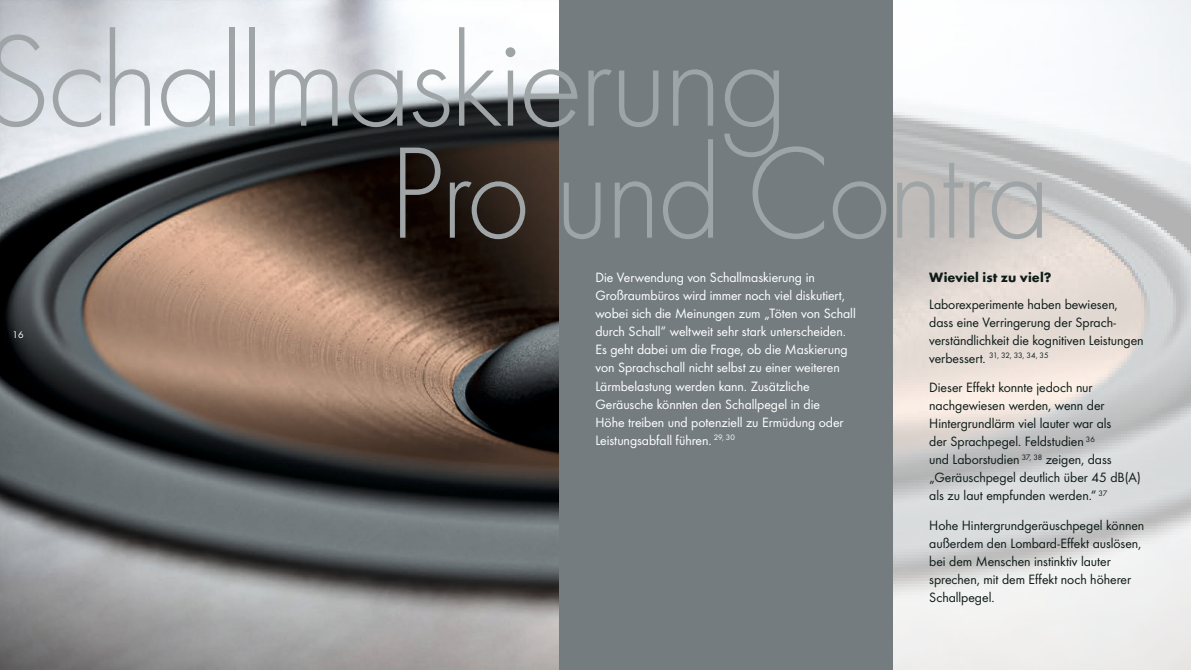
<style>
.page{position:relative;width:1191px;height:670px;background:#fff}
.page>*{position:absolute;margin:0;border:0;box-sizing:border-box;transform-origin:0 0}
.t1{font:300 135px/112px "Futura";letter-spacing:-.035em;color:#9fa5a7}
.t2{font:14px/18px "Futura Boo";letter-spacing:-.005em;color:#0e1b18}
.t3{font:14px/18px "Futura Boo";letter-spacing:-.005em;color:#fff}
.t4{font:700 14px "Futura";color:#0e1b18}
.t5{font:10px "Futura Boo";color:#fff}
.t6{font:8.2px "Futura Boo";letter-spacing:-.015em;color:#0e1b18}
.s1{font-size:14px}
</style>
<div class="page">
<img style="left:0;top:0;width:559px;height:670px">
<div style="left:559px;top:0;width:334px;height:670px;background:#747c80"></div>
<h1 class="t1" style="left:389px;top:29px;width:663px;text-indent:-406px">Schallmaskierung<br>Pro und Contra</h1>
<p class="t3" style="left:595px;top:269px;width:262px">Die Verwendung von Schallmaskierung in Großraumbüros wird immer noch viel diskutiert, wobei sich die Meinungen zum „Töten von Schall durch Schall“ weltweit sehr stark unterscheiden.<br>Es geht dabei um die Frage, ob die Maskierung von Sprachschall nicht selbst zu einer weiteren Lärmbelastung werden kann. Zusätzliche Geräusche könnten den Schallpegel in die<br>Höhe treiben und potenziell zu Ermüdung oder Leistungsabfall führen. <sup>29,</sup> <sup>30</sup></p>
<p class="t4" style="left:929px;top:269px;width:124px">Wieviel ist zu viel?</p>
<p class="t2" style="left:929px;top:296px;width:216px">Laborexperimente haben bewiesen, dass eine Verringerung der Sprach&shy;verständlichkeit die kognitiven Leistungen</p>
<p class="t6" style="left:929px;top:351px;width:121px"><span class="s1">verbessert.</span> 31, 32, 33, 34, 35</p>
<p class="t2" style="left:929px;top:379px;width:213px">Dieser Effekt konnte jedoch nur nachgewiesen werden, wenn der Hintergrundlärm viel lauter war als<br>der Sprachpegel. Feldstudien <sup>36<br></sup>und Laborstudien <sup>37,</sup> <sup>38</sup> zeigen, dass „Geräuschpegel deutlich über 45 dB(A) als zu laut empfunden werden.“ <sup>37</sup></p>
<p class="t2" style="left:929px;top:516px;width:217px">Hohe Hintergrundgeräuschpegel können außerdem den Lombard-Effekt auslösen, bei dem Menschen instinktiv lauter sprechen, mit dem Effekt noch höherer Schallpegel.</p>
<p class="t5" style="left:12px;top:329px;width:13px">16</p>
</div>
